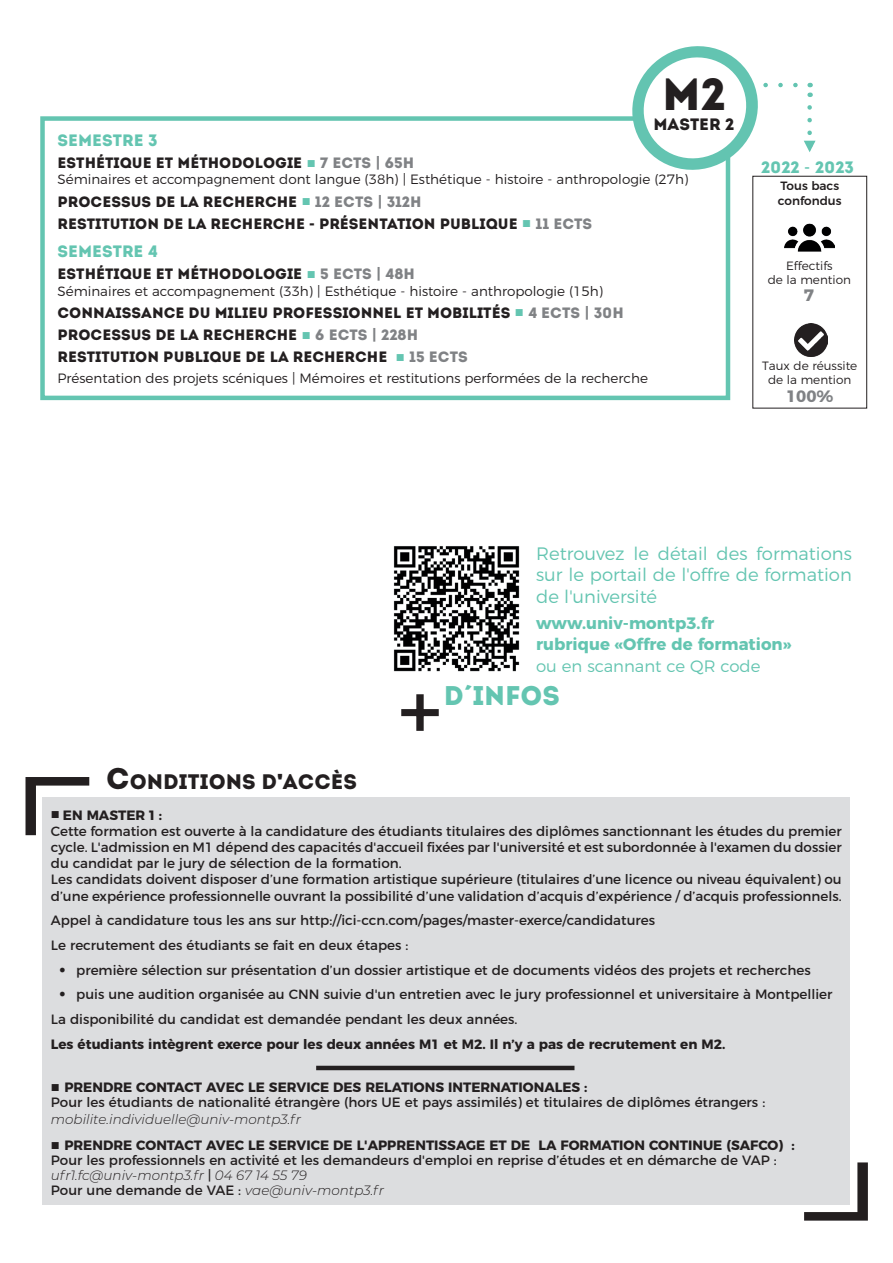
<style>
.page{position:relative;width:893px;height:1263px;background:#fff}
.page>*{position:absolute;margin:0;border:0;box-sizing:border-box;transform-origin:0 0}
.t1{font:45px "Intro";color:#231f20}
.t2{font:27px "Intro";color:#64c5b1}
.t3{font:21px "Intro";color:#231f20}
.t4{font:300 18px/21.6px "Montserrat";color:#64c5b1;text-align:justify}
.t5{font:700 16.5px/21.6px "Montserrat";color:#64c5b1}
.t6{font:16.5px "Intro";color:#64c5b1}
.t7{font:300 16.5px "Montserrat";color:#64c5b1}
.t8{font:16.5px "Intro";color:#231f20}
.t9{font:700 16.5px "Montserrat";color:#808285}
.t10{font:15px/22.2px "Intro";color:#231f20}
.t11{font:13.5px/16.2px "Montserrat";color:#231f20}
.t12{font:300 13.5px "Montserrat";color:#231f20}
.t13{font:700 13.5px "Montserrat";color:#231f20}
.t14{font:italic 300 13.5px "Montserrat";color:#231f20}
.t15{font:300 12px/14.4px "Montserrat";color:#231f20;text-align:center}
.t16{font:500 12px/14.4px "Montserrat";color:#231f20}
.s1{font-family:"Arial";font-weight:900;color:#64c5b1}
.s2{color:#808285}
.s3{font-family:"Montserrat";font-weight:700;color:#808285}
.s4{font-family:"Montserrat";font-weight:900}
.s5{font-family:"Montserrat";font-weight:500}
.s6{font-size:30px}
.s7{font-family:"Arial";font-weight:900}
.s8{font-family:"Arial";font-weight:900;font-size:15px}
.s9{font-weight:700}
.s10{font-weight:700;font-size:18px}
.s11{font-weight:300;font-style:italic}
</style>
<div class="page">
<div style="left:40px;top:116px;width:690px;height:284px;border:4px solid #64c5b1"></div>
<div style="left:752px;top:176px;width:115px;height:232px;border:1px solid #231f20"></div>
<div style="left:42px;top:798px;width:808px;height:407px;background:#dcdddf"></div>
<hr style="left:316px;top:1066px;width:258px;height:4px;background:#231f20">
<svg style="left:804px;top:1162px;width:64px;height:58px"></svg>
<svg style="left:26px;top:777px;width:63px;height:58px"></svg>
<svg style="left:624px;top:46px;width:193px;height:132px"></svg>
<img style="left:785px;top:223px;width:50px;height:29px">
<img style="left:794px;top:324px;width:33px;height:33px">
<img style="left:393px;top:546px;width:127px;height:126px">
<svg style="left:401px;top:694px;width:38px;height:37px"></svg>
<h1 class="t1" style="left:662px;top:67px;width:65px">M2</h1>
<p class="t8" style="left:653px;top:114px;width:82px">MASTER 2</p>
<p class="t6" style="left:58px;top:130px;width:102px">SEMESTRE 3</p>
<p class="t10" style="left:58px;top:152px;width:358px">ESTHÉTIQUE ET MÉTHODOLOGIE <span class="s1">■</span> <span class="s2">7 ECTS</span> <span class="s3">|</span> <span class="s2">65H</span></p>
<p class="t12" style="left:58px;top:169px;width:632px">Séminaires et accompagnement dont langue (38h) | Esthétique - histoire - anthropologie (27h)</p>
<p class="t10" style="left:58px;top:190px;width:536px">PROCESSUS DE LA RECHERCHE <span class="s1">■</span> <span class="s2">12 ECTS</span> <span class="s3">|</span> <span class="s2">312H<br></span>RESTITUTION DE LA RECHERCHE <span class="s4">-</span> PRÉSENTATION PUBLIQUE <span class="s1">■</span> <span class="s2">11 ECTS</span></p>
<p class="t6" style="left:58px;top:242px;width:101px">SEMESTRE 4</p>
<p class="t10" style="left:58px;top:263px;width:359px">ESTHÉTIQUE ET MÉTHODOLOGIE <span class="s1">■</span> <span class="s2">5 ECTS</span> <span class="s3">|</span> <span class="s2">48H</span></p>
<p class="t12" style="left:58px;top:280px;width:547px">Séminaires et accompagnement (33h) | Esthétique - histoire - anthropologie (15h)</p>
<p class="t10" style="left:58px;top:302px;width:568px">CONNAISSANCE DU MILIEU PROFESSIONNEL ET MOBILITÉS <span class="s1">■</span> <span class="s2">4 ECTS</span> <span class="s3">|</span> <span class="s2">30H<br></span>PROCESSUS DE LA RECHERCHE <span class="s1">■</span> <span class="s2">6 ECTS</span> <span class="s3">|</span> <span class="s2">228H<br></span>RESTITUTION PUBLIQUE DE LA RECHERCHE <span class="s1">■</span> <span class="s2">15 ECTS</span></p>
<p class="t12" style="left:58px;top:367px;width:592px">Présentation des projets scéniques | Mémoires et restitutions performées de la recherche</p>
<p class="t6" style="left:761px;top:157px;width:94px">2022 <span class="s5">-</span> 2023</p>
<p class="t16" style="left:778px;top:178px;width:65px">Tous bacs confondus</p>
<p class="t15" style="left:768px;top:257px;width:85px">Effectifs<br>de la mention</p>
<p class="t9" style="left:804px;top:281px;width:12px">7</p>
<p class="t15" style="left:762px;top:357px;width:97px">Taux de réussite de la mention</p>
<p class="t9" style="left:786px;top:382px;width:49px">100%</p>
<h3 class="t3" style="left:106px;top:769px;width:252px"><span class="s6">C</span>ONDITIONS D<span class="s7">'</span>ACCÈS</h3>
<h3 class="t4" style="left:536px;top:541px;width:317px">Retrouvez le détail des formations sur le portail de l'offre de formation de l'université</h3>
<p class="t5" style="left:536px;top:611px;width:256px">www.univ-montp3.fr rubrique «Offre de formation»</p>
<p class="t7" style="left:536px;top:653px;width:226px">ou en scannant ce QR code</p>
<h2 class="t2" style="left:444px;top:679px;width:118px">D´INFOS</h2>
<p class="t11" style="left:51px;top:805px;width:792px"><span class="s8">■</span> <span class="s9">EN MASTER 1 :<br></span>Cette formation est ouverte à la candidature des étudiants titulaires des diplômes sanctionnant les études du premier cycle. L'admission en M1 dépend des capacités d'accueil fixées par l'université et est subordonnée à l'examen du dossier du candidat par le jury de sélection de la formation.<br>Les candidats doivent disposer d’une formation artistique supérieure (titulaires d’une licence ou niveau équivalent) ou d’une expérience professionnelle ouvrant la possibilité d’une validation d’acquis d’expérience / d’acquis professionnels.</p>
<p class="t11" style="left:51px;top:907px;width:606px;line-height:24.8px">Appel à candidature tous les ans sur http://ici-ccn.com/pages/master-exerce/candidatures<br>Le recrutement des étudiants se fait en deux étapes :</p>
<p class="t11" style="left:59px;top:961px;width:753px"><span class="s10">•</span> première sélection sur présentation d’un dossier artistique et de documents vidéos des projets et recherches</p>
<p class="t11" style="left:51px;top:981px;width:783px;line-height:24.8px;text-indent:9px"><span class="s10">•</span> puis une audition organisée au CNN suivie d'un entretien avec le jury professionnel et universitaire à Montpellier<br>La disponibilité du candidat est demandée pendant les deux années.</p>
<p class="t13" style="left:51px;top:1033px;width:676px">Les étudiants intègrent exerce pour les deux années M1 et M2. Il n’y a pas de recrutement en M2.</p>
<p class="t11" style="left:51px;top:1079px;width:716px;line-height:15px"><span class="s8">■</span> <span class="s9">PRENDRE CONTACT AVEC LE SERVICE DES RELATIONS INTERNATIONALES :<br></span>Pour les étudiants de nationalité étrangère (hors UE et pays assimilés) et titulaires de diplômes étrangers :</p>
<p class="t14" style="left:51px;top:1109px;width:252px">mobilite.individuelle@univ-montp3.fr</p>
<p class="t11" style="left:51px;top:1136px;width:745px;line-height:15px"><span class="s8">■</span> <span class="s9">PRENDRE CONTACT AVEC LE SERVICE DE L'APPRENTISSAGE ET DE LA FORMATION CONTINUE (SAFCO) :<br></span>Pour les professionnels en activité et les demandeurs d'emploi en reprise d’études et en démarche de VAP : <span class="s11">ufr1.fc@univ-montp3.fr</span> | <span class="s11">04 67 14 55 79<br></span>Pour une demande de VAE : <span class="s11">vae@univ-montp3.fr</span></p>
</div>
